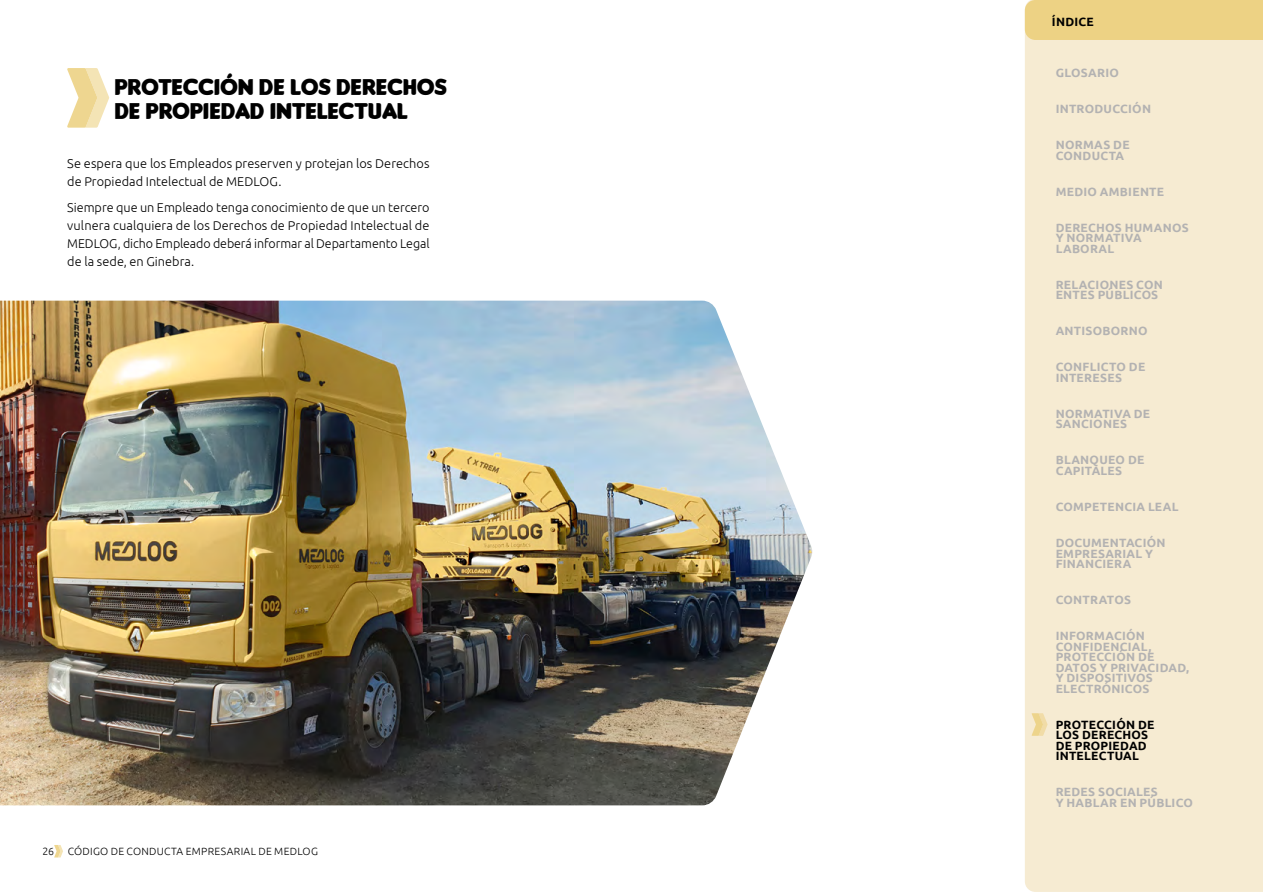
<style>
.page{position:relative;width:1263px;height:893px;background:#fff}
.page>*{position:absolute;margin:0;border:0;box-sizing:border-box;transform-origin:0 0}
.titolo{font:24px/24px "Insaniburgerwith Cheese";color:#000}
.testo{font:300 12.75px/18px "Ubuntu";letter-spacing:.005em;color:#000}
.MENU_LATERALE{font:700 12px/10.5px "Ubuntu";letter-spacing:.02em;color:#b3b2b2}
.MENU_LATERALE-2{font:700 12px/10.5px "Ubuntu";letter-spacing:.02em;color:#000}
.t1{font:300 10.5px "Ubuntu";letter-spacing:.025em;color:#000}
</style>
<div class="page">
<svg style="left:67px;top:68px;width:42px;height:60px"></svg>
<img style="left:0;top:301px;width:812px;height:504px">
<div style="left:1025px;top:40px;width:238px;height:852px;background:#f6ebd2"></div>
<div style="left:1025px;top:0;width:238px;height:40px;background:#edd284"></div>
<svg style="left:54px;top:845px;width:9px;height:12px"></svg>
<svg style="left:1031px;top:713px;width:16px;height:23px"></svg>
<p class="titolo" style="left:115px;top:74px;width:334px">PROTECCIÓN DE LOS DERECHOS<br>DE PROPIEDAD INTELECTUAL</p>
<p class="testo" style="left:67px;top:154px;width:364px">Se espera que los Empleados preserven y protejan los Derechos de Propiedad Intelectual de MEDLOG.</p>
<p class="testo" style="left:67px;top:198px;width:364px;text-align:justify">Siempre que un Empleado tenga conocimiento de que un tercero vulnera cualquiera de los Derechos de Propiedad Intelectual de MEDLOG, dicho Empleado deberá informar al Departamento Legal de la sede, en Ginebra.</p>
<p class="t1" style="left:43px;top:844px;width:13px">26</p>
<p class="t1" style="left:68px;top:844px;width:252px">CÓDIGO DE CONDUCTA EMPRESARIAL DE MEDLOG</p>
<p class="MENU_LATERALE-2" style="left:1052px;top:16px;width:43px">ÍNDICE</p>
<p class="MENU_LATERALE" style="left:1056px;top:68px;width:65px">GLOSARIO</p>
<p class="MENU_LATERALE" style="left:1056px;top:104px;width:97px">INTRODUCCIÓN</p>
<p class="MENU_LATERALE" style="left:1056px;top:140px;width:75px">NORMAS DE<br>CONDUCTA</p>
<p class="MENU_LATERALE" style="left:1056px;top:186px;width:110px">MEDIO AMBIENTE</p>
<p class="MENU_LATERALE" style="left:1056px;top:222px;width:134px">DERECHOS HUMANOS<br>Y NORMATIVA<br>LABORAL</p>
<p class="MENU_LATERALE" style="left:1056px;top:279px;width:109px">RELACIONES CON<br>ENTES PÚBLICOS</p>
<p class="MENU_LATERALE" style="left:1056px;top:326px;width:93px">ANTISOBORNO</p>
<p class="MENU_LATERALE" style="left:1056px;top:362px;width:91px">CONFLICTO DE<br>INTERESES</p>
<p class="MENU_LATERALE" style="left:1056px;top:408px;width:96px">NORMATIVA DE<br>SANCIONES</p>
<p class="MENU_LATERALE" style="left:1056px;top:455px;width:90px">BLANQUEO DE<br>CAPITALES</p>
<p class="MENU_LATERALE" style="left:1056px;top:501px;width:124px">COMPETENCIA LEAL</p>
<p class="MENU_LATERALE" style="left:1056px;top:537px;width:111px">DOCUMENTACIÓN<br>EMPRESARIAL Y<br>FINANCIERA</p>
<p class="MENU_LATERALE" style="left:1056px;top:594px;width:77px">CONTRATOS</p>
<p class="MENU_LATERALE" style="left:1056px;top:630px;width:135px">INFORMACIÓN<br>CONFIDENCIAL,<br>PROTECCIÓN DE<br>DATOS Y PRIVACIDAD,<br>Y DISPOSITIVOS<br>ELECTRÓNICOS</p>
<p class="MENU_LATERALE-2" style="left:1056px;top:719px;width:100px">PROTECCIÓN DE<br>LOS DERECHOS<br>DE PROPIEDAD<br>INTELECTUAL</p>
<p class="MENU_LATERALE" style="left:1056px;top:786px;width:139px">REDES SOCIALES<br>Y HABLAR EN PÚBLICO</p>
</div>
